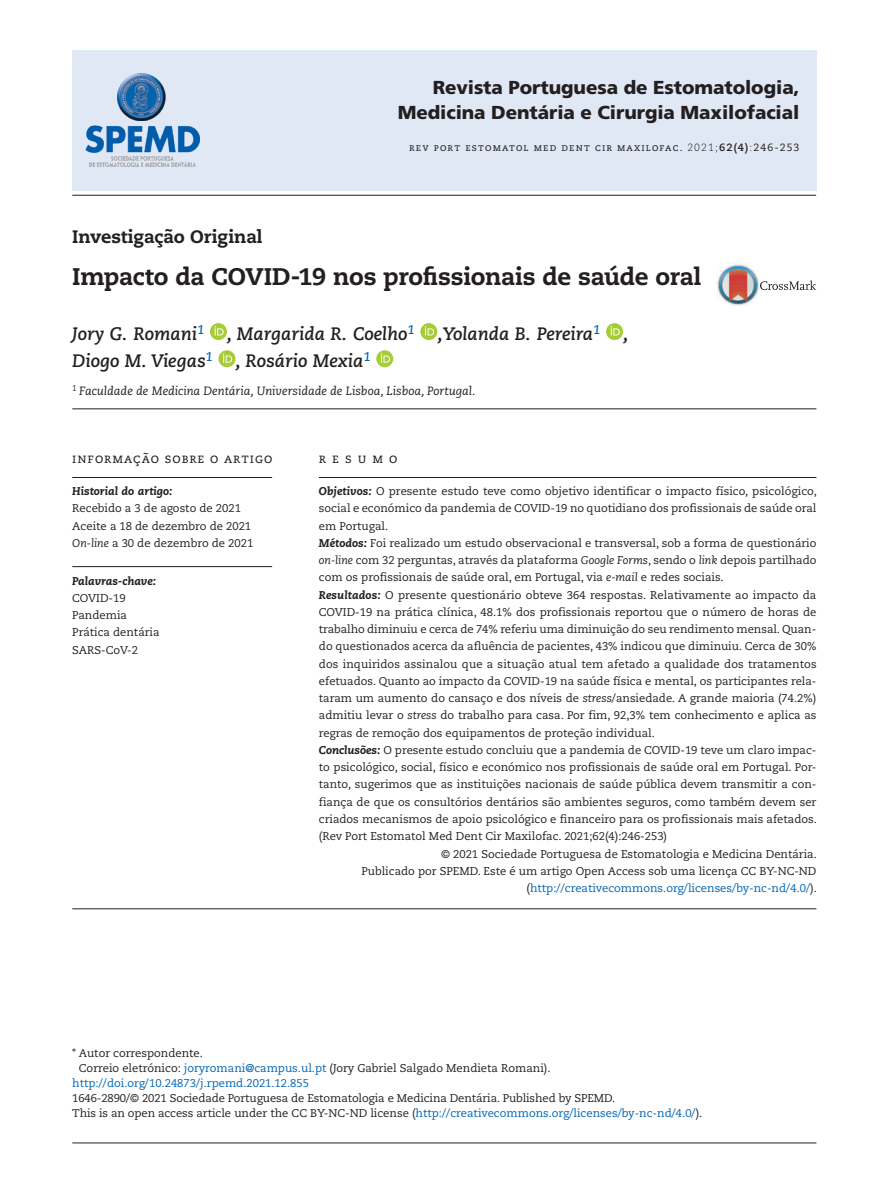
<style>
.page{position:relative;width:893px;height:1191px;background:#fff}
.page>*{position:absolute;margin:0;border:0;box-sizing:border-box;transform-origin:0 0}
.t1{font:800 24px "Caecilia LT Std";letter-spacing:-.015em;color:#231f20}
.t2{font:900 18.75px/25.3px "Frutiger LT Std";letter-spacing:-.005em;color:#231f20;text-align:right}
.t3{font:italic 700 18px/27.2px "Caecilia LT Std";color:#231f20}
.t4{font:800 18px "Caecilia LT Std";letter-spacing:-.01em;color:#231f20}
.t5{font:13.5px "Caecilia LT Std";letter-spacing:.07em;color:#231f20}
.t6{font:italic 12px "Caecilia LT Std";color:#231f20}
.t7{font:11.25px/17.2px "Caecilia LT Std";color:#231f20}
.t8{font:11.25px "Caecilia LT Std";color:#0166b3}
.t9{font:italic 800 11.25px "Caecilia LT Std";color:#231f20}
.t10{font:10.5px "Caecilia LT Std";letter-spacing:.105em;color:#231f20}
.s1{font-weight:300}
.s2{font-weight:700}
.s3{font-style:italic}
.s4{font-weight:800;font-style:italic}
.s5{color:#231f20}
.s6{color:#0166b3}
</style>
<div class="page">
<div style="left:72px;top:50px;width:744px;height:141px;background:#e1e8f5"></div>
<div style="left:210px;top:323px;width:17px;height:17px;background:#a6cc38;border-radius:50%"></div>
<svg style="left:214px;top:326px;width:10px;height:9px"></svg>
<svg style="left:420px;top:323px;width:17px;height:17px"></svg>
<svg style="left:425px;top:326px;width:9px;height:9px"></svg>
<svg style="left:606px;top:323px;width:17px;height:17px"></svg>
<svg style="left:611px;top:326px;width:9px;height:9px"></svg>
<div style="left:218px;top:350px;width:17px;height:17px;background:#a6cc38;border-radius:50%"></div>
<svg style="left:223px;top:353px;width:9px;height:10px"></svg>
<div style="left:376px;top:350px;width:17px;height:17px;background:#a6cc38;border-radius:50%"></div>
<svg style="left:381px;top:353px;width:9px;height:10px"></svg>
<hr style="left:72px;top:408px;width:744px;height:1px;background:#231f20">
<hr style="left:72px;top:908px;width:744px;height:1px;background:#231f20">
<hr style="left:72px;top:1142px;width:744px;height:1px;background:#231f20">
<hr style="left:72px;top:477px;width:200px;height:1px;background:#231f20">
<hr style="left:72px;top:566px;width:200px;height:1px;background:#231f20">
<hr style="left:319px;top:477px;width:497px;height:1px;background:#231f20">
<img style="left:717px;top:264px;width:42px;height:42px">
<svg style="left:760px;top:280px;width:56px;height:10px"></svg>
<img style="left:118px;top:73px;width:48px;height:47px">
<img style="left:85px;top:125px;width:114px;height:28px">
<img style="left:89px;top:161px;width:106px;height:6px">
<img style="left:111px;top:156px;width:63px;height:5px">
<hr style="left:72px;top:195px;width:744px;height:1px;background:#231f20">
<h2 class="t2" style="left:398px;top:75px;width:403px">Revista Portuguesa de Estomatologia,<br>Medicina Dentária e Cirurgia Maxilofacial</h2>
<p class="t10" style="left:409px;top:141px;width:392px">rev port estomatol med dent cir maxilofac. <span class="s1">2021;</span><span class="s2">62(4)</span><span class="s1">:</span>246-253</p>
<h3 class="t4" style="left:72px;top:226px;width:192px">Investigação Original</h3>
<h1 class="t1" style="left:72px;top:262px;width:630px">Impacto da COVID-19 nos profissionais de saúde oral</h1>
<h3 class="t3" style="left:72px;top:320px;width:558px">Jory G. Romani<sup>1</sup> , Margarida R. Coelho<sup>1</sup> ,Yolanda B. Pereira<sup>1</sup> ,<br>Diogo M. Viegas<sup>1</sup> , Rosário Mexia<sup>1</sup></h3>
<p class="t6" style="left:72px;top:383px;width:405px"><sup>1</sup> Faculdade de Medicina Dentária, Universidade de Lisboa, Lisboa, Portugal.</p>
<p class="t5" style="left:72px;top:450px;width:202px">informação sobre o artigo</p>
<p class="t5" style="left:319px;top:450px;width:80px">r e s u m o</p>
<p class="t9" style="left:72px;top:484px;width:102px">Historial do artigo:</p>
<p class="t7" style="left:72px;top:500px;width:183px">Recebido a 3 de agosto de 2021<br>Aceite a 18 de dezembro de 2021<br><span class="s3">On-line</span> a 30 de dezembro de 2021</p>
<p class="t7" style="left:319px;top:483px;width:499px"><span class="s4">Objetivos:</span> O presente estudo teve como objetivo identificar o impacto físico, psicológico,</p>
<p class="t7" style="left:319px;top:500px;width:499px">social e económico da pandemia de COVID-19 no quotidiano dos profissionais de saúde oral</p>
<p class="t7" style="left:319px;top:517px;width:71px">em Portugal.</p>
<p class="t7" style="left:319px;top:534px;width:499px"><span class="s4">Métodos:</span> Foi realizado um estudo observacional e transversal, sob a forma de questionário</p>
<p class="t7" style="left:319px;top:552px;width:499px"><span class="s3">on-line</span> com 32 perguntas, através da plataforma <span class="s3">Google Forms</span>, sendo o <span class="s3">link</span> depois partilhado</p>
<p class="t7" style="left:319px;top:569px;width:406px">com os profissionais de saúde oral, em Portugal, via <span class="s3">e-mail</span> e redes sociais.</p>
<p class="t7" style="left:319px;top:586px;width:499px"><span class="s4">Resultados:</span> O presente questionário obteve 364 respostas. Relativamente ao impacto da</p>
<p class="t7" style="left:319px;top:603px;width:499px">COVID-19 na prática clínica, 48.1% dos profissionais reportou que o número de horas de</p>
<p class="t7" style="left:319px;top:621px;width:499px">trabalho diminuiu e cerca de 74% referiu uma diminuição do seu rendimento mensal. Quan-</p>
<p class="t7" style="left:319px;top:638px;width:499px">do questionados acerca da afluência de pacientes, 43% indicou que diminuiu. Cerca de 30%</p>
<p class="t7" style="left:319px;top:655px;width:499px">dos inquiridos assinalou que a situação atual tem afetado a qualidade dos tratamentos</p>
<p class="t7" style="left:319px;top:672px;width:499px">efetuados. Quanto ao impacto da COVID-19 na saúde física e mental, os participantes rela-</p>
<p class="t7" style="left:319px;top:690px;width:499px">taram um aumento do cansaço e dos níveis de <span class="s3">stress</span>/ansiedade. A grande maioria (74.2%)</p>
<p class="t7" style="left:319px;top:707px;width:499px">admitiu levar o <span class="s3">stress</span> do trabalho para casa. Por fim, 92,3% tem conhecimento e aplica as</p>
<p class="t7" style="left:319px;top:724px;width:337px">regras de remoção dos equipamentos de proteção individual.</p>
<p class="t7" style="left:319px;top:741px;width:499px"><span class="s4">Conclusões:</span> O presente estudo concluiu que a pandemia de COVID-19 teve um claro impac-</p>
<p class="t7" style="left:319px;top:759px;width:499px">to psicológico, social, físico e económico nos profissionais de saúde oral em Portugal. Por-</p>
<p class="t7" style="left:319px;top:776px;width:499px">tanto, sugerimos que as instituições nacionais de saúde pública devem transmitir a con-</p>
<p class="t7" style="left:319px;top:793px;width:499px">fiança de que os consultórios dentários são ambientes seguros, como também devem ser</p>
<p class="t7" style="left:319px;top:810px;width:499px">criados mecanismos de apoio psicológico e financeiro para os profissionais mais afetados.</p>
<p class="t7" style="left:319px;top:828px;width:350px">(Rev Port Estomatol Med Dent Cir Maxilofac. 2021;62(4):246-253)</p>
<p class="t7" style="left:441px;top:845px;width:377px">© 2021 Sociedade Portuguesa de Estomatologia e Medicina Dentária.</p>
<p class="t7" style="left:361px;top:862px;width:456px">Publicado por SPEMD. Este é um artigo Open Access sob uma licença CC BY-NC-ND</p>
<p class="t8" style="left:526px;top:881px;width:292px"><span class="s5">(</span>http://creativecommons.org/licenses/by-nc-nd/4.0/<span class="s5">).</span></p>
<p class="t9" style="left:72px;top:574px;width:85px">Palavras-chave:</p>
<p class="t7" style="left:72px;top:589px;width:89px">COVID-19<br>Pandemia<br>Prática dentária<br>SARS-CoV-2</p>
<p class="t7" style="left:72px;top:1044px;width:132px">* Autor correspondente.</p>
<p class="t7" style="left:79px;top:1059px;width:473px">Correio eletrónico: <span class="s6">joryromani@campus.ul.pt</span> (Jory Gabriel Salgado Mendieta Romani).</p>
<p class="t8" style="left:72px;top:1076px;width:238px">http://doi.org/10.24873/j.rpemd.2021.12.855</p>
<p class="t7" style="left:72px;top:1090px;width:632px;line-height:14.9px">1646-2890/© 2021 Sociedade Portuguesa de Estomatologia e Medicina Dentária. Published by SPEMD.<br>This is an open access article under the CC BY-NC-ND license (<span class="s6">http://creativecommons.org/licenses/by-nc-nd/4.0/</span>).</p>
</div>
